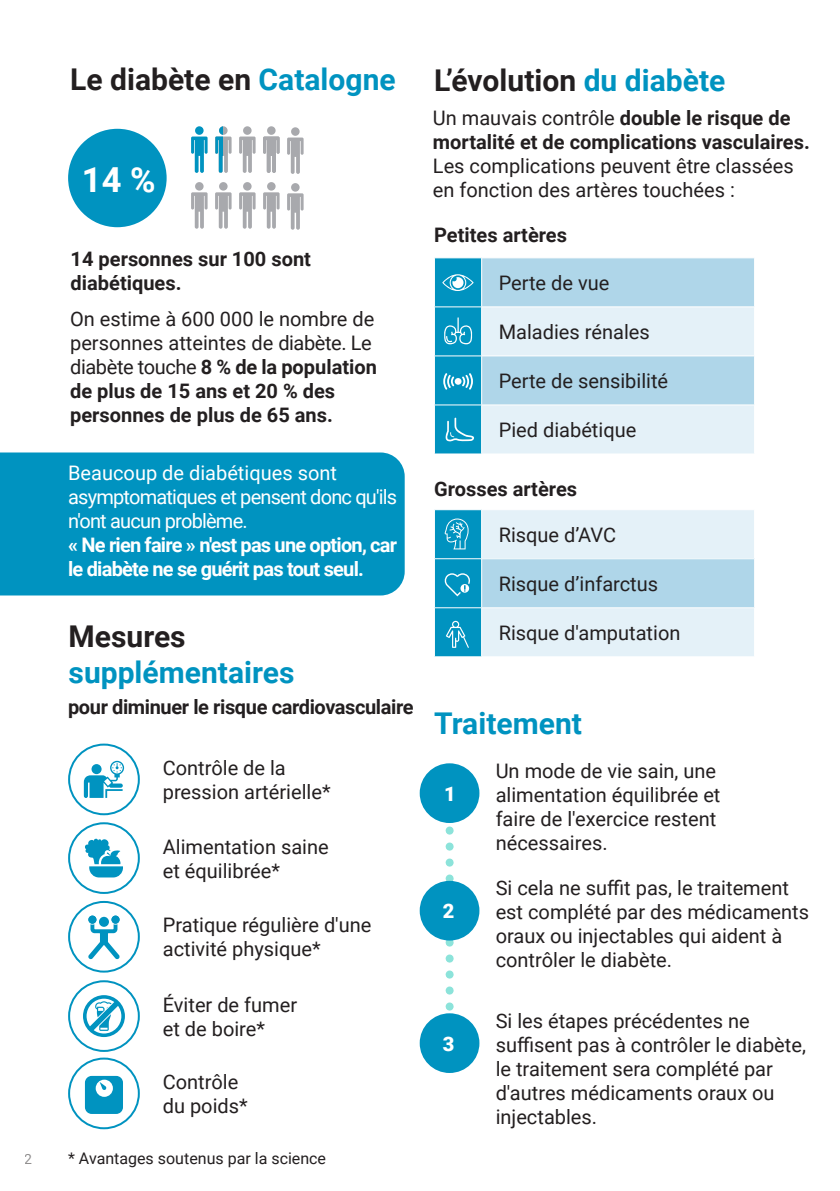
<style>
.page{position:relative;width:840px;height:1191px;background:#fff}
.page>*{position:absolute;margin:0;border:0;box-sizing:border-box;transform-origin:0 0}
.t1{font:700 34.4px "Roboto";color:#fff}
.t2{font:700 30px "Roboto";color:#231f20}
.t3{font:700 30px "Roboto";color:#0093c0}
.t4{font:20px/24px "Roboto";color:#231f20}
.t5{font:20px/24px "Roboto";letter-spacing:-.04em;color:#fff}
.t6{font:700 20px/24px "Roboto";letter-spacing:-.04em;color:#fff}
.t7{font:700 20px/24px "Roboto";color:#231f20}
.t8{font:700 20px "Roboto";letter-spacing:-.02em;color:#231f20}
.t9{font:900 20px "Roboto";color:#fff}
.t10{font:16px "Roboto";color:#231f20}
.t11{font:14px "Roboto";color:#231f20}
.s1{color:#0093c0}
.s2{font-weight:700}
</style>
<div class="page">
<svg style="left:445px;top:826px;width:8px;height:185px"></svg>
<div style="left:68px;top:129px;width:98px;height:98px;background:#0093c0;border-radius:50%"></div>
<div style="left:68px;top:743px;width:72px;height:72px;border:2px solid #0093c0;border-radius:50%"></div>
<div style="left:68px;top:822px;width:72px;height:72px;border:2px solid #0093c0;border-radius:50%"></div>
<div style="left:68px;top:901px;width:72px;height:71px;border:2px solid #0093c0;border-radius:50%"></div>
<div style="left:68px;top:980px;width:72px;height:72px;border:2px solid #0093c0;border-radius:50%"></div>
<div style="left:68px;top:1057px;width:72px;height:72px;border:2px solid #0093c0;border-radius:50%"></div>
<svg style="left:85px;top:838px;width:38px;height:39px"></svg>
<svg style="left:85px;top:1076px;width:38px;height:38px"></svg>
<svg style="left:88px;top:916px;width:32px;height:43px"></svg>
<div style="left:88px;top:915px;width:8px;height:8px;background:#0093c0;border-radius:50%"></div>
<div style="left:111px;top:915px;width:8px;height:8px;background:#0093c0;border-radius:50%"></div>
<svg style="left:84px;top:761px;width:40px;height:37px"></svg>
<svg style="left:83px;top:995px;width:42px;height:42px"></svg>
<div style="left:195px;top:126px;width:8px;height:9px;background:#0093c0;border-radius:50%"></div>
<svg style="left:191px;top:136px;width:16px;height:37px"></svg>
<div style="left:195px;top:182px;width:8px;height:9px;background:#a8a9ad;border-radius:50%"></div>
<svg style="left:191px;top:192px;width:16px;height:37px"></svg>
<svg style="left:219px;top:126px;width:12px;height:47px"></svg>
<svg style="left:215px;top:136px;width:8px;height:36px"></svg>
<div style="left:219px;top:182px;width:8px;height:9px;background:#a8a9ad;border-radius:50%"></div>
<svg style="left:215px;top:192px;width:16px;height:37px"></svg>
<div style="left:243px;top:126px;width:8px;height:9px;background:#a8a9ad;border-radius:50%"></div>
<svg style="left:239px;top:136px;width:16px;height:37px"></svg>
<div style="left:243px;top:182px;width:8px;height:9px;background:#a8a9ad;border-radius:50%"></div>
<svg style="left:239px;top:192px;width:16px;height:37px"></svg>
<div style="left:267px;top:126px;width:8px;height:9px;background:#a8a9ad;border-radius:50%"></div>
<svg style="left:263px;top:136px;width:16px;height:37px"></svg>
<div style="left:267px;top:182px;width:8px;height:9px;background:#a8a9ad;border-radius:50%"></div>
<svg style="left:263px;top:192px;width:16px;height:37px"></svg>
<div style="left:291px;top:127px;width:8px;height:9px;background:#a8a9ad;border-radius:50%"></div>
<svg style="left:287px;top:137px;width:16px;height:37px"></svg>
<div style="left:291px;top:183px;width:8px;height:9px;background:#a8a9ad;border-radius:50%"></div>
<svg style="left:287px;top:193px;width:16px;height:37px"></svg>
<div style="left:419px;top:881px;width:60px;height:59px;background:#0093c0;border-radius:50%"></div>
<div style="left:419px;top:1013px;width:60px;height:60px;background:#0093c0;border-radius:50%"></div>
<div style="left:419px;top:763px;width:60px;height:60px;background:#0093c0;border-radius:50%"></div>
<div style="left:482px;top:258px;width:271px;height:48px;background:#afd6e9"></div>
<svg style="left:482px;top:307px;width:271px;height:146px;background:#d2e8f3"></svg>
<hr style="left:481px;top:355px;width:273px;height:1px;background:#fff">
<hr style="left:481px;top:404px;width:273px;height:1px;background:#fff">
<div style="left:482px;top:510px;width:271px;height:146px;background:#e4f1f8"></div>
<div style="left:481px;top:559px;width:273px;height:49px;background:#afd6e9"></div>
<hr style="left:481px;top:558px;width:273px;height:1px;background:#fff">
<hr style="left:481px;top:559px;width:1px;height:48px;background:#fff">
<hr style="left:753px;top:559px;width:1px;height:48px;background:#fff">
<hr style="left:481px;top:607px;width:273px;height:1px;background:#fff">
<svg style="left:434px;top:258px;width:47px;height:196px;background:#1d9fc7"></svg>
<svg style="left:434px;top:510px;width:47px;height:147px;background:#1a9ec6"></svg>
<div style="left:0;top:452px;width:404px;height:143px;background:#0093c0"></div>
<p class="t11" style="left:25px;top:1149px;width:9px">2</p>
<p class="t2" style="left:70px;top:59px;width:327px">Le diabète en <span class="s1">Catalogne</span></p>
<p class="t1" style="left:82px;top:155px;width:75px">14 %</p>
<p class="t7" style="left:71px;top:246px;width:242px">14 personnes sur 100 sont diabétiques.</p>
<p class="t4" style="left:70px;top:306px;width:308px">On estime à 600 000 le nombre de personnes atteintes de diabète. Le diabète touche <span class="s2">8 % de la population de plus de 15 ans et 20 % des personnes de plus de 65 ans.</span></p>
<p class="t5" style="left:68px;top:460px;width:330px">Beaucoup de diabétiques sont asymptomatiques et pensent donc qu'ils n'ont aucun problème.</p>
<p class="t6" style="left:68px;top:532px;width:330px">« Ne rien faire » n'est pas une option, car le diabète ne se guérit pas tout seul.</p>
<p class="t2" style="left:68px;top:616px;width:119px">Mesures</p>
<p class="t3" style="left:68px;top:652px;width:227px">supplémentaires</p>
<p class="t8" style="left:68px;top:693px;width:347px">pour diminuer le risque cardiovasculaire</p>
<p class="t4" style="left:163px;top:755px;width:169px">Contrôle de la pression artérielle*</p>
<p class="t4" style="left:163px;top:833px;width:167px">Alimentation saine et équilibrée*</p>
<p class="t4" style="left:163px;top:912px;width:210px">Pratique régulière d'une activité physique*</p>
<p class="t4" style="left:163px;top:991px;width:136px">Éviter de fumer et de boire*</p>
<p class="t4" style="left:163px;top:1069px;width:86px">Contrôle du poids*</p>
<p class="t10" style="left:68px;top:1147px;width:259px">* Avantages soutenus par la science</p>
<p class="t2" style="left:434px;top:59px;width:292px">L’évolution <span class="s1">du diabète</span></p>
<p class="t4" style="left:432px;top:105px;width:378px">Un mauvais contrôle <span class="s2">double le risque de mortalité et de complications vasculaires.<br></span>Les complications peuvent être classées en fonction des artères touchées :</p>
<p class="t7" style="left:434px;top:222px;width:134px">Petites artères</p>
<p class="t4" style="left:498px;top:270px;width:112px">Perte de vue</p>
<p class="t4" style="left:498px;top:319px;width:152px">Maladies rénales</p>
<p class="t4" style="left:498px;top:368px;width:171px">Perte de sensibilité</p>
<p class="t4" style="left:498px;top:417px;width:139px">Pied diabétique</p>
<p class="t7" style="left:434px;top:475px;width:144px">Grosses artères</p>
<p class="t4" style="left:498px;top:522px;width:119px">Risque d’AVC</p>
<p class="t4" style="left:498px;top:571px;width:161px">Risque d’infarctus</p>
<p class="t4" style="left:498px;top:620px;width:183px">Risque d'amputation</p>
<p class="t3" style="left:434px;top:702px;width:149px">Traitement</p>
<p class="t9" style="left:444px;top:779px;width:13px">1</p>
<p class="t9" style="left:442px;top:897px;width:13px">2</p>
<p class="t9" style="left:442px;top:1029px;width:13px">3</p>
<p class="t4" style="left:495px;top:758px;width:226px">Un mode de vie sain, une alimentation équilibrée et faire de l'exercice restent nécessaires.</p>
<p class="t4" style="left:495px;top:874px;width:315px">Si cela ne suffit pas, le traitement est complété par des médicaments oraux ou injectables qui aident à contrôler le diabète.</p>
<p class="t4" style="left:495px;top:1008px;width:311px">Si les étapes précédentes ne suffisent pas à contrôler le diabète, le traitement sera complété par d'autres médicaments oraux ou injectables.</p>
</div>
